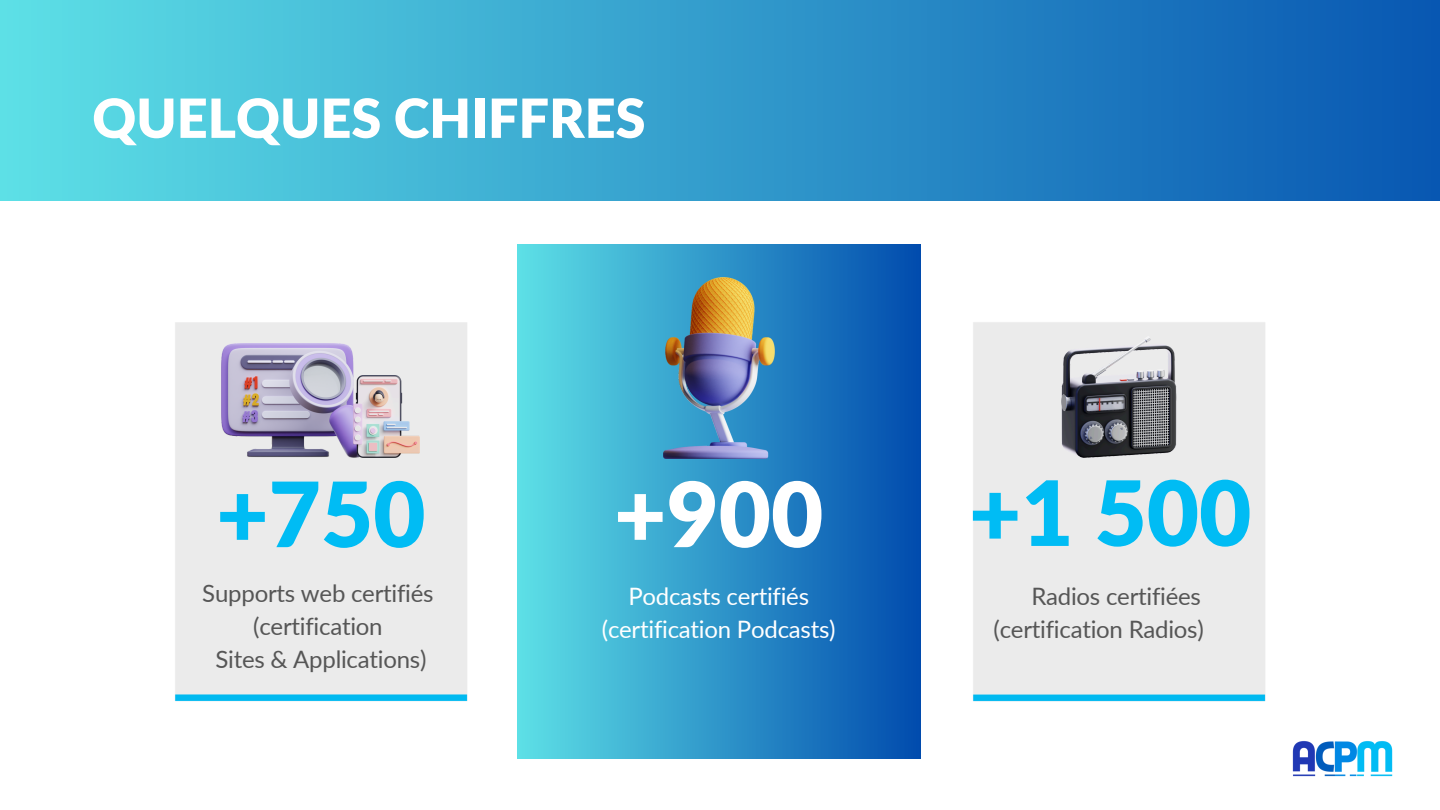
<style>
.page{position:relative;width:1440px;height:810px;background:#fff}
.page>*{position:absolute;margin:0;border:0;box-sizing:border-box;transform-origin:0 0}
.t1{font:900 90px "Lato";color:#00bcf4}
.t2{font:900 90px "Lato";color:#fff}
.t3{font:900 54px "Lato";color:#fff}
.t4{font:24px "Lato";letter-spacing:-.01em;color:#565656}
.t5{font:24px/33px "Lato";letter-spacing:-.01em;color:#fff;text-align:center}
</style>
<div class="page">
<img style="left:1292px;top:741px;width:101px;height:36px">
<div style="left:175px;top:322px;width:293px;height:380px;background:#ebebeb"></div>
<div style="left:973px;top:322px;width:293px;height:380px;background:#ebebeb"></div>
<div style="left:517px;top:245px;width:403px;height:514px;background:linear-gradient(to right,#5de0e6,#014bad)"></div>
<img style="left:1062px;top:337px;width:115px;height:121px">
<img style="left:663px;top:278px;width:111px;height:181px">
<img style="left:222px;top:343px;width:153px;height:114px">
<img style="left:353px;top:375px;width:67px;height:82px">
<div style="left:0;top:0;width:1440px;height:201px;background:linear-gradient(to right,#5de0e6,#0857b2)"></div>
<p class="t3" style="left:92px;top:85px;width:555px">QUELQUES CHIFFRES</p>
<h2 class="t1" style="left:216px;top:458px;width:211px">+750</h2>
<p class="t2" style="left:614px;top:458px;width:211px">+900</p>
<p class="t1" style="left:969px;top:457px;width:284px">+1 500</p>
<h1 class="t4" style="left:1031px;top:581px;width:171px">Radios certifiées</h1>
<p class="t4" style="left:994px;top:614px;width:212px">(certification Radios)</p>
<p class="t4" style="left:202px;top:579px;width:233px">Supports web certifiés</p>
<p class="t4" style="left:253px;top:612px;width:131px">(certification</p>
<p class="t4" style="left:215px;top:645px;width:213px">Sites &amp; Applications)</p>
<h1 class="t5" style="left:602px;top:579px;width:235px">Podcasts certifiés (certification Podcasts)</h1>
</div>
